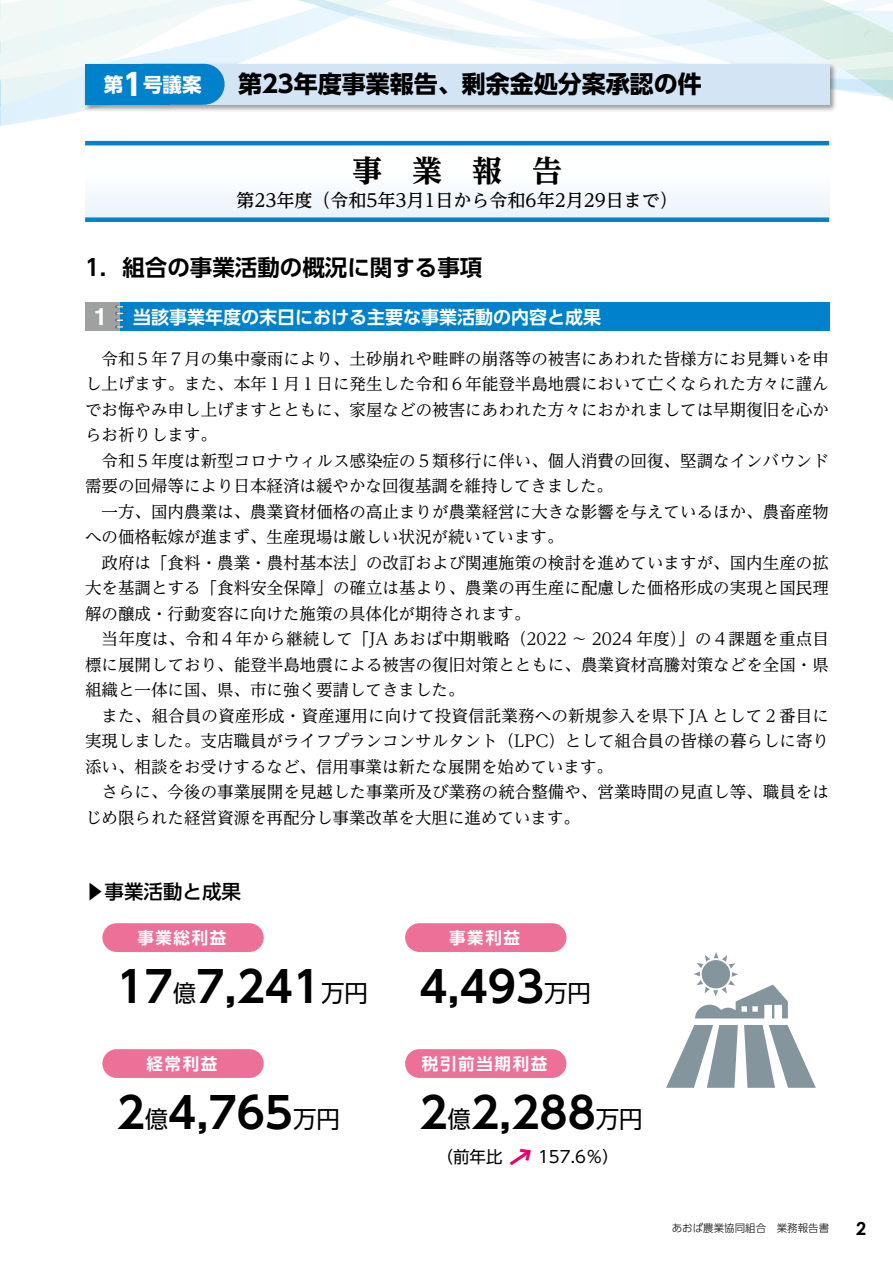
<style>
.page{position:relative;width:893px;height:1263px;background:#fff}
.page>*{position:absolute;margin:0;border:0;box-sizing:border-box;transform-origin:0 0}
.t1{font:700 42.6px "UD Shin Go Pro De";color:#000}
.t2{font:700 expanded 30px "UD Reimin Pro";color:#000}
.t3{font:700 24px "UD Shin Go Pro";color:#000}
.t4{font:700 22.5px "UD Shin Go Pro De";color:#000}
.t5{font:500 19.5px "UD Shin Go Pro";color:#000}
.t6{font:700 19.5px "UD Shin Go Pro";color:#fff}
.t7{font:500 18px "UD Reimin Pro";color:#000}
.t8{font:700 18px "UD Shin Go Pro De";color:#fff}
.t9{font:700 18px "Century Gothic";color:#000}
.t10{font:16.5px/25.5px "UD Reimin Pro";color:#000;text-align:justify}
.t11{font:700 16.5px "UD Shin Go Pro De";letter-spacing:.1em;color:#fff}
.t12{font:16.5px "UD Shin Go Pro";color:#000}
.t13{font:300 10.5px "UD Shin Go Pro";color:#000}
.s1{font-size:30px}
.s2{font-family:"Helvetica";font-size:24px}
.s3{font-family:"UD Shin Go Pro";font-weight:400;font-size:23.4px}
</style>
<div class="page">
<svg style="left:0;top:0;width:893px;height:126px"></svg>
<div style="left:85px;top:145px;width:744px;height:72px;background:linear-gradient(to right,#f8fbfe,#f8fbfe)"></div>
<div style="left:83px;top:62px;width:754px;height:50px;background:#000;opacity:.4"></div>
<div style="left:203px;top:64px;width:626px;height:41px;background:#d3e4f5"></div>
<div style="left:85px;top:64px;width:85px;height:41px;background:#0081cc"></div>
<div style="left:125px;top:64px;width:100px;height:41px;background:#0081cc;border-radius:20px"></div>
<hr style="left:85px;top:141px;width:744px;height:4px;background:#0081cc">
<div style="left:85px;top:217px;width:744px;height:5px;background:#0081cc"></div>
<div style="left:120px;top:302px;width:710px;height:29px;background:#0081cc"></div>
<div style="left:85px;top:302px;width:34px;height:29px;background:#9fa0a0"></div>
<svg style="left:115px;top:305px;width:9px;height:23px"></svg>
<div style="left:102px;top:923px;width:162px;height:29px;background:#ec7097;border-radius:14px"></div>
<div style="left:405px;top:923px;width:161px;height:29px;background:#ec7097;border-radius:14px"></div>
<div style="left:102px;top:1049px;width:162px;height:29px;background:#ec7097;border-radius:14px"></div>
<div style="left:405px;top:1049px;width:161px;height:29px;background:#ec7097;border-radius:14px"></div>
<svg style="left:666px;top:1025px;width:72px;height:63px"></svg>
<svg style="left:744px;top:1025px;width:72px;height:63px"></svg>
<svg style="left:694px;top:952px;width:94px;height:66px"></svg>
<div style="left:702px;top:960px;width:28px;height:28px;background:#84959e;border-radius:50%"></div>
<p class="t6" style="left:104px;top:68px;width:99px">第<span class="s1">1</span>号議案</p>
<h3 class="t3" style="left:238px;top:65px;width:465px">第23年度事業報告、剰余金処分案承認の件</h3>
<h2 class="t2" style="left:352px;top:146px;width:211px">事　業　報　告</h2>
<p class="t7" style="left:236px;top:185px;width:443px">第23年度（令和5年3月1日から令和6年2月29日まで）</p>
<h3 class="t4" style="left:85px;top:249px;width:399px">1．組合の事業活動の概況に関する事項</h3>
<p class="t8" style="left:94px;top:302px;width:509px"><span class="s2">1</span> 当該事業年度の末日における主要な事業活動の内容と成果</p>
<p class="t10" style="left:85px;top:345px;width:745px;text-indent:16px">令和５年７月の集中豪雨により、土砂崩れや畦畔の崩落等の被害にあわれた皆様方にお見舞いを申し上げます。また、本年１月１日に発生した令和６年能登半島地震において亡くなられた方々に謹んでお悔やみ申し上げますとともに、家屋などの被害にあわれた方々におかれましては早期復旧を心からお祈りします。</p>
<p class="t10" style="left:85px;top:447px;width:745px;text-indent:16px">令和５年度は新型コロナウィルス感染症の５類移行に伴い、個人消費の回復、堅調なインバウンド需要の回帰等により日本経済は緩やかな回復基調を維持してきました。</p>
<p class="t10" style="left:85px;top:498px;width:745px;text-indent:16px">一方、国内農業は、農業資材価格の高止まりが農業経営に大きな影響を与えているほか、農畜産物への価格転嫁が進まず、生産現場は厳しい状況が続いています。</p>
<p class="t10" style="left:85px;top:549px;width:745px;text-indent:16px">政府は「食料・農業・農村基本法」の改訂および関連施策の検討を進めていますが、国内生産の拡大を基調とする「食料安全保障」の確立は基より、農業の再生産に配慮した価格形成の実現と国民理解の醸成・行動変容に向けた施策の具体化が期待されます。</p>
<p class="t10" style="left:85px;top:626px;width:746px;text-indent:16px">当年度は、令和４年から継続して「JA あおば中期戦略（2022 ～ 2024 年度）」の４課題を重点目標に展開しており、能登半島地震による被害の復旧対策とともに、農業資材高騰対策などを全国・県組織と一体に国、県、市に強く要請してきました。</p>
<p class="t10" style="left:85px;top:702px;width:746px;text-indent:16px">また、組合員の資産形成・資産運用に向けて投資信託業務への新規参入を県下 JA として２番目に実現しました。支店職員がライフプランコンサルタント（LPC）として組合員の皆様の暮らしに寄り添い、相談をお受けするなど、信用事業は新たな展開を始めています。</p>
<p class="t10" style="left:85px;top:779px;width:745px;text-indent:16px">さらに、今後の事業展開を見越した事業所及び業務の統合整備や、営業時間の見直し等、職員をはじめ限られた経営資源を再配分し事業改革を大胆に進めています。</p>
<p class="t5" style="left:85px;top:875px;width:157px">▶事業活動と成果</p>
<p class="t11" style="left:137px;top:924px;width:91px">事業総利益</p>
<p class="t11" style="left:449px;top:924px;width:72px">事業利益</p>
<h1 class="t1" style="left:117px;top:952px;width:476px">17<span class="s3">億</span>7,241<span class="s3">万円</span> 4,493<span class="s3">万円</span></h1>
<p class="t11" style="left:146px;top:1050px;width:72px">経常利益</p>
<p class="t11" style="left:422px;top:1050px;width:127px">税引前当期利益</p>
<h1 class="t1" style="left:117px;top:1078px;width:225px">2<span class="s3">億</span>4,765<span class="s3">万円</span></h1>
<h1 class="t1" style="left:419px;top:1078px;width:225px">2<span class="s3">億</span>2,288<span class="s3">万円</span></h1>
<p class="t12" style="left:437px;top:1143px;width:67px">（前年比</p>
<p class="t12" style="left:538px;top:1143px;width:82px">157.6％）</p>
<p class="t13" style="left:672px;top:1220px;width:159px">あおば農業協同組合　業務報告書</p>
<p class="t9" style="left:856px;top:1217px;width:12px">2</p>
</div>
